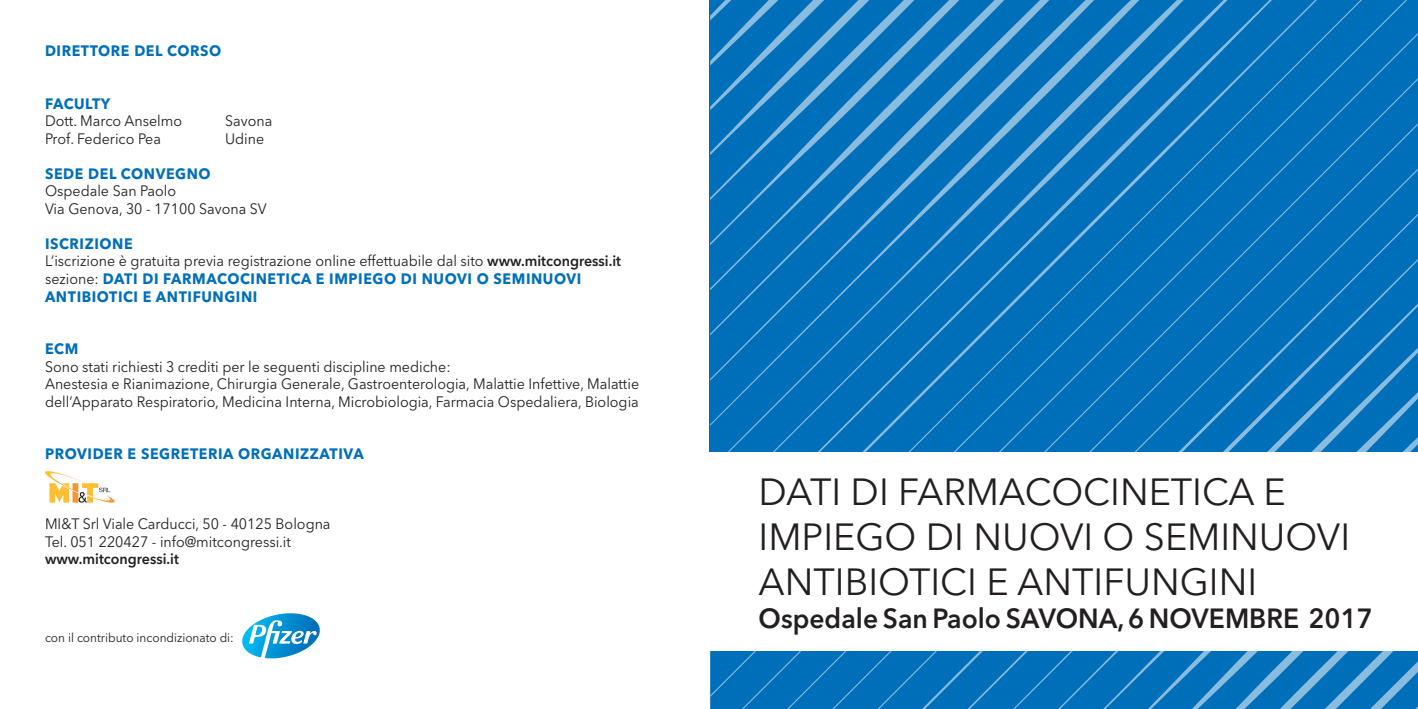
<style>
.page{position:relative;width:1418px;height:709px;background:#fff}
.page>*{position:absolute;margin:0;border:0;box-sizing:border-box;transform-origin:0 0}
.t1{font:37.5px/45px "Avenir Next LT Pro";color:#231f20}
.t2{font:600 27.5px "Avenir Next LT Pro";color:#231f20;scale:.96 1}
.t3{font:15px/17.5px "Avenir Next LT Pro";color:#231f20;scale:.95 1}
.t4{font:700 15px/17.5px "Avenir Next LT Pro";letter-spacing:.04em;color:#006fba;scale:.95 1}
.t5{font:600 15px "Avenir Next LT Pro";color:#231f20;scale:.95 1}
.t6{font:12.5px "Avenir Next LT Pro";color:#231f20;scale:.95 1}
.s1{font-weight:400;color:#231f20}
.s2{font-weight:600;color:#231f20}
</style>
<div class="page">
<svg style="left:710px;top:0;width:707px;height:697px;fill:#006fba"></svg>
<svg style="left:1191px;top:449px;width:226px;height:260px;fill:#006fba"></svg>
<div style="left:694px;top:452px;width:723px;height:198px;background:#fff"></div>
<svg style="left:45px;top:471px;width:70px;height:32px"></svg>
<svg style="left:242px;top:613px;width:78px;height:45px"></svg>
<p class="t4" style="left:45px;top:42px;width:186px">DIRETTORE DEL CORSO</p>
<p class="t4" style="left:45px;top:95px;width:70px">FACULTY</p>
<p class="t3" style="left:45px;top:112px;width:172px">Dott. M arco Anselmo S</p>
<p class="t3" style="left:233px;top:112px;width:43px">avona</p>
<p class="t3" style="left:45px;top:130px;width:149px">Prof. Federico Pea U</p>
<p class="t3" style="left:235px;top:130px;width:32px">dine</p>
<p class="t4" style="left:45px;top:165px;width:21px">SEDE</p>
<p class="t4" style="left:88px;top:165px;width:129px">DEL CONVEGNO</p>
<p class="t3" style="left:45px;top:182px;width:226px">Ospedale San Paolo<br>Via Genova, 30 - 17100 Savona SV</p>
<p class="t4" style="left:45px;top:235px;width:608px">ISCRIZIONE<br><span class="s1">L’iscrizione è gratuita previa registrazione online effettuabile dal sito</span> <span class="s2">www.mitcongressi.it </span><span class="s1">sezione:</span> DATI DI FARMACOCIN ETICA E IMPIEGO DI NUOVI O SEMINUOVI ANTIBIOTICI E ANTIFUNG</p>
<p class="t4" style="left:236px;top:287px;width:24px">INI</p>
<p class="t4" style="left:45px;top:340px;width:34px">ECM</p>
<p class="t3" style="left:45px;top:357px;width:627px">Sono stati richiesti 3 crediti per le seguenti discipline mediche:<br>Anestesia e Rianimazione, Chirurgia Generale, Gastroenterologia, Malattie I nfettive, Malattie dell’Apparato Respiratorio, Medicina I nterna, M icrobiologia, Farmacia Ospedaliera, Biologia</p>
<p class="t4" style="left:45px;top:445px;width:240px">PROVIDER E SEGRETERIA ORGAN</p>
<p class="t4" style="left:295px;top:445px;width:17px">IZZA</p>
<p class="t4" style="left:329px;top:445px;width:27px">TIVA</p>
<p class="t3" style="left:45px;top:515px;width:302px">MI&amp;T Srl Viale Carducci, 50 - 40125 Bologna<br>Tel. 051 220427 - info@mitcongressi.it</p>
<p class="t5" style="left:45px;top:549px;width:142px">www.mitcongressi.it</p>
<p class="t6" style="left:45px;top:630px;width:200px">con il contributo incondizionato di:</p>
<h1 class="t1" style="left:758px;top:469px;width:593px">Dati di farmacocinetica e impiego di nuovi o seminuovi antibiotici e antifungini</h1>
<h2 class="t2" style="left:758px;top:602px;width:641px">Ospedale San Paolo Savona, 6 novembre 2017</h2>
</div>
